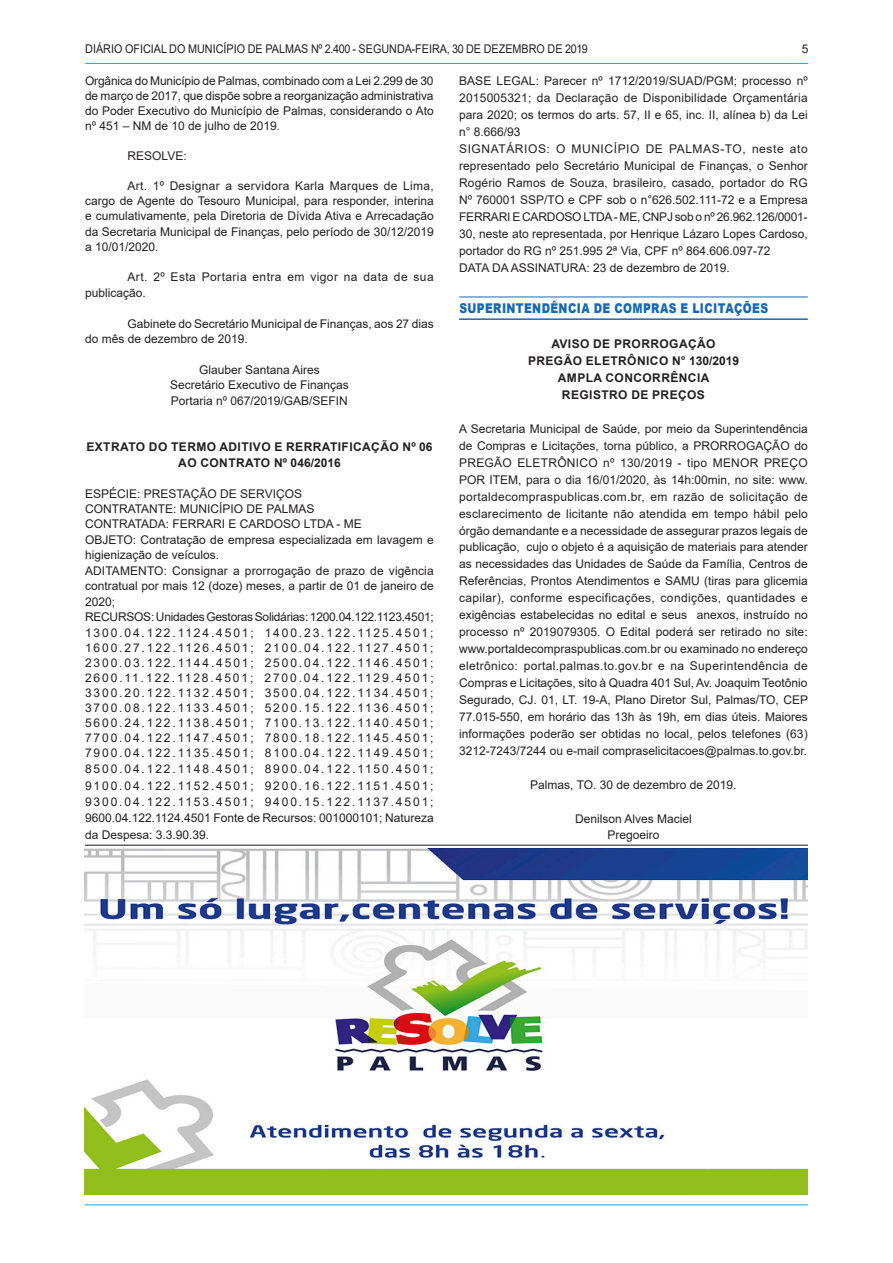
<style>
.page{position:relative;width:893px;height:1263px;background:#fff}
.page>*{position:absolute;margin:0;border:0;box-sizing:border-box;transform-origin:0 0}
.SUBCHANCELAS{font:900 13.5px "Arial";letter-spacing:.035em;color:#1768b4;scale:.8 1}
.SEM_PARAGRAFO{font:12px/17px "Arial";color:#231f20;text-align:justify}
.TEXTO{font:12px/15.1px "Arial";color:#231f20;text-align:justify}
.TITULO{font:700 12px/15.5px "Arial";letter-spacing:.035em;color:#231f20;text-align:center}
.ASSINATURA{font:12px "Arial";color:#231f20}
.SEM_PARAGRAFO-2{font:12px "Arial";color:#231f20;scale:.9 1}
.TEXTO-2{font:12px/15.5px "Arial";letter-spacing:.035em;color:#231f20}
</style>
<div class="page">
<hr style="left:85px;top:1204px;width:723px;height:1px;background:#00aeef">
<hr style="left:85px;top:63px;width:723px;height:1px;background:#00aeef">
<img style="left:85px;top:848px;width:722px;height:347px">
<hr style="left:459px;top:297px;width:349px;height:1px;background:#1768b4">
<hr style="left:459px;top:318px;width:349px;height:2px;background:#1768b4">
<hr style="left:85px;top:845px;width:723px;height:1px;background:#231f20">
<p class="SEM_PARAGRAFO-2" style="left:85px;top:40px;width:560px">DIÁRIO OFICIAL DO MUNICÍPIO DE PALMAS Nº 2.400 - SEGUNDA-FEIRA, 30 DE DEZEMBRO DE 2019</p>
<p class="SEM_PARAGRAFO" style="left:802px;top:40px;width:8px">5</p>
<p class="TEXTO" style="left:85px;top:73px;width:350px">Orgânica do Município de Palmas, combinado com a Lei 2.299 de 30 de março de 2017, que dispõe sobre a reorganização administrativa do Poder Executivo do Município de Palmas, considerando o Ato nº 451 – NM de 10 de julho de 2019.</p>
<p class="TEXTO" style="left:128px;top:148px;width:61px">RESOLVE:</p>
<p class="TEXTO" style="left:85px;top:178px;width:350px;text-indent:43px">Art. 1º Designar a servidora Karla Marques de Lima, cargo de Agente do Tesouro Municipal, para responder, interina e cumulativamente, pela Diretoria de Dívida Ativa e Arrecadação da Secretaria Municipal de Finanças, pelo período de 30/12/2019 a 10/01/2020.</p>
<p class="TEXTO-2" style="left:85px;top:269px;width:350px;text-indent:43px">Art. 2º Esta Portaria entra em vigor na data de sua publicação.</p>
<p class="TEXTO" style="left:85px;top:316px;width:350px;text-indent:43px">Gabinete do Secretário Municipal de Finanças, aos 27 dias do mês de dezembro de 2019.</p>
<p class="ASSINATURA" style="left:199px;top:361px;width:122px">Glauber Santana Aires</p>
<p class="ASSINATURA" style="left:170px;top:377px;width:180px">Secretário Executivo de Finanças</p>
<p class="ASSINATURA" style="left:171px;top:392px;width:179px">Portaria nº 067/2019/GAB/SEFIN</p>
<p class="TITULO" style="left:86px;top:439px;width:347px">EXTRATO DO TERMO ADITIVO E RERRATIFICAÇÃO Nº 06<br>AO CONTRATO Nº 046/2016</p>
<p class="SEM_PARAGRAFO" style="left:85px;top:485px;width:218px">ESPÉCIE: PRESTAÇÃO DE SERVIÇOS</p>
<p class="SEM_PARAGRAFO" style="left:85px;top:500px;width:231px">CONTRATANTE: MUNICÍPIO DE PALMAS</p>
<p class="SEM_PARAGRAFO" style="left:85px;top:516px;width:278px">CONTRATADA: FERRARI E CARDOSO LTDA - ME</p>
<p class="SEM_PARAGRAFO" style="left:85px;top:532px;width:350px;line-height:15.5px">OBJETO: Contratação de empresa especializada em lavagem e higienização de veículos.</p>
<p class="SEM_PARAGRAFO" style="left:85px;top:563px;width:350px;line-height:15.5px">ADITAMENTO: Consignar a prorrogação de prazo de vigência contratual por mais 12 (doze) meses, a partir de 01 de janeiro de 2020;</p>
<p class="SEM_PARAGRAFO" style="left:85px;top:609px;width:350px;line-height:15.1px">RECURSOS: Unidades Gestoras Solidárias: 1200.04.122.1123.4501; 1300.04.122.1124.4501; 1400.23.122.1125.4501; 1600.27.122.1126.4501; 2100.04.122.1127.4501; 2300.03.122.1144.4501; 2500.04.122.1146.4501; 2600.11.122.1128.4501; 2700.04.122.1129.4501; 3300.20.122.1132.4501; 3500.04.122.1134.4501; 3700.08.122.1133.4501; 5200.15.122.1136.4501; 5600.24.122.1138.4501; 7100.13.122.1140.4501; 7700.04.122.1147.4501; 7800.18.122.1145.4501; 7900.04.122.1135.4501; 8100.04.122.1149.4501;</p>
<p class="SEM_PARAGRAFO" style="left:85px;top:761px;width:350px;line-height:16.4px">8500.04.122.1148.4501; 8900.04.122.1150.4501; 9100.04.122.1152.4501; 9200.16.122.1151.4501; 9300.04.122.1153.4501; 9400.15.122.1137.4501; 9600.04.122.1124.4501 Fonte de Recursos: 001000101; Natureza da Despesa: 3.3.90.39.</p>
<p class="SEM_PARAGRAFO" style="left:459px;top:73px;width:350px">BASE LEGAL: Parecer nº 1712/2019/SUAD/PGM; processo nº 2015005321; da Declaração de Disponibilidade Orçamentária para 2020; os termos do arts. 57, II e 65, inc. II, alínea b) da Lei n° 8.666/93</p>
<p class="SEM_PARAGRAFO" style="left:459px;top:140px;width:350px">SIGNATÁRIOS: O MUNICÍPIO DE PALMAS-TO, neste ato representado pelo Secretário Municipal de Finanças, o Senhor Rogério Ramos de Souza, brasileiro, casado, portador do RG Nº 760001 SSP/TO e CPF sob o n°626.502.111-72 e a Empresa FERRARI E CARDOSO LTDA - ME, CNPJ sob o nº 26.962.126/0001- 30, neste ato representada, por Henrique Lázaro Lopes Cardoso, portador do RG nº 251.995 2ª Via, CPF nº 864.606.097-72</p>
<p class="SEM_PARAGRAFO" style="left:459px;top:259px;width:272px">DATA DA ASSINATURA: 23 de dezembro de 2019.</p>
<p class="SUBCHANCELAS" style="left:459px;top:299px;width:388px">SUPERINTENDÊNCIA DE COMPRAS E LICITAÇÕES</p>
<p class="TITULO" style="left:551px;top:336px;width:166px">AVISO DE PRORROGAÇÃO</p>
<p class="TITULO" style="left:528px;top:353px;width:213px">PREGÃO ELETRÔNICO N° 130/2019</p>
<p class="TITULO" style="left:558px;top:370px;width:153px">AMPLA CONCORRÊNCIA</p>
<p class="TITULO" style="left:562px;top:387px;width:144px">REGISTRO DE PREÇOS</p>
<p class="SEM_PARAGRAFO" style="left:459px;top:420px;width:350px">A Secretaria Municipal de Saúde, por meio da Superintendência de Compras e Licitações, torna público, a PRORROGAÇÃO do PREGÃO ELETRÔNICO nº 130/2019 - tipo MENOR PREÇO POR ITEM, para o dia 16/01/2020, às 14h:00min, no site: www. portaldecompraspublicas.com.br, em razão de solicitação de esclarecimento de licitante não atendida em tempo hábil pelo órgão demandante e a necessidade de assegurar prazos legais de publicação, cujo o objeto é a aquisição de materiais para atender as necessidades das Unidades de Saúde da Família, Centros de Referências, Prontos Atendimentos e SAMU (tiras para glicemia capilar), conforme especificações, condições, quantidades e exigências estabelecidas no edital e seus anexos, instruído no processo nº 2019079305. O Edital poderá ser retirado no site: www.portaldecompraspublicas.com.br ou examinado no endereço eletrônico: portal.palmas.to.gov.br e na Superintendência de Compras e Licitações, sito à Quadra 401 Sul, Av. Joaquim Teotônio Segurado, CJ. 01, LT. 19-A, Plano Diretor Sul, Palmas/TO, CEP 77.015-550, em horário das 13h às 19h, em dias úteis. Maiores informações poderão ser obtidas no local, pelos telefones (63)<br>3212-7243/7244 ou e-mail compraselicitacoes@palmas.to.gov.br.</p>
<p class="ASSINATURA" style="left:530px;top:776px;width:208px">Palmas, TO. 30 de dezembro de 2019.</p>
<p class="ASSINATURA" style="left:575px;top:810px;width:118px">Denilson Alves Maciel</p>
<p class="ASSINATURA" style="left:607px;top:826px;width:54px">Pregoeiro</p>
</div>
